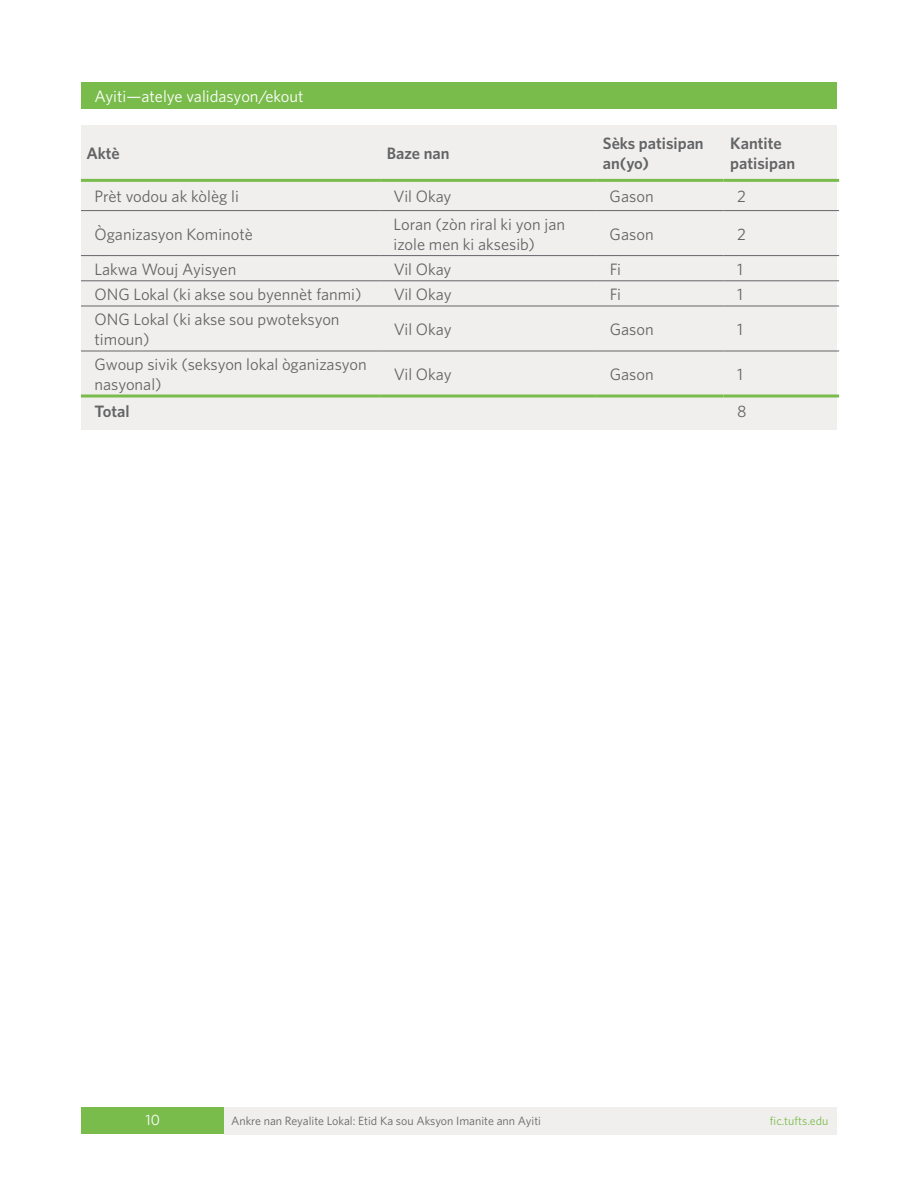
<style>
.page{position:relative;width:918px;height:1188px;background:#fff}
.page>*{position:absolute;margin:0;border:0;box-sizing:border-box;transform-origin:0 0}
.t1{font:16.5px/19.8px "Whitney";color:#636466}
.t2{font:600 16.5px/19.8px "Whitney";color:#636466}
.t3{font:16.5px "Whitney";color:#fff}
.t4{font:15px "Whitney";color:#fff}
.t5{font:12px "Whitney";color:#65656a}
.t6{font:12px "Whitney";color:#7abc4c}
</style>
<div class="page">
<div style="left:81px;top:1107px;width:143px;height:27px;background:#7abc4c"></div>
<div style="left:225px;top:1107px;width:612px;height:27px;background:#f1efed"></div>
<div style="left:81px;top:125px;width:756px;height:305px;background:#f1efed"></div>
<hr style="left:81px;top:179px;width:299px;height:3px;background:#7abc4c">
<hr style="left:380px;top:179px;width:216px;height:3px;background:#7abc4c">
<hr style="left:596px;top:179px;width:128px;height:3px;background:#7abc4c">
<hr style="left:724px;top:179px;width:115px;height:3px;background:#7abc4c">
<hr style="left:81px;top:394px;width:299px;height:3px;background:#7abc4c">
<hr style="left:380px;top:394px;width:216px;height:3px;background:#7abc4c">
<hr style="left:596px;top:394px;width:128px;height:3px;background:#7abc4c">
<hr style="left:724px;top:394px;width:115px;height:3px;background:#7abc4c">
<hr style="left:81px;top:210px;width:299px;height:1px;background:#65656a">
<hr style="left:380px;top:210px;width:216px;height:1px;background:#65656a">
<hr style="left:596px;top:210px;width:128px;height:1px;background:#65656a">
<hr style="left:724px;top:210px;width:115px;height:1px;background:#65656a">
<hr style="left:81px;top:255px;width:299px;height:1px;background:#65656a">
<hr style="left:380px;top:255px;width:216px;height:1px;background:#65656a">
<hr style="left:596px;top:255px;width:128px;height:1px;background:#65656a">
<hr style="left:724px;top:255px;width:115px;height:1px;background:#65656a">
<hr style="left:81px;top:281px;width:299px;height:1px;background:#65656a">
<hr style="left:380px;top:281px;width:216px;height:1px;background:#65656a">
<hr style="left:596px;top:281px;width:128px;height:1px;background:#65656a">
<hr style="left:724px;top:281px;width:115px;height:1px;background:#65656a">
<hr style="left:81px;top:306px;width:299px;height:1px;background:#65656a">
<hr style="left:380px;top:306px;width:216px;height:1px;background:#65656a">
<hr style="left:596px;top:306px;width:128px;height:1px;background:#65656a">
<hr style="left:724px;top:306px;width:115px;height:1px;background:#65656a">
<hr style="left:81px;top:351px;width:299px;height:1px;background:#65656a">
<hr style="left:380px;top:351px;width:216px;height:1px;background:#65656a">
<hr style="left:596px;top:351px;width:128px;height:1px;background:#65656a">
<hr style="left:724px;top:351px;width:115px;height:1px;background:#65656a">
<div style="left:81px;top:82px;width:756px;height:27px;background:#7abc4c"></div>
<p class="t3" style="left:94px;top:85px;width:211px">Ayiti—atelye validasyon/ekout</p>
<p class="t2" style="left:86px;top:143px;width:35px">Aktè</p>
<p class="t2" style="left:387px;top:143px;width:64px">Baze nan</p>
<p class="t2" style="left:603px;top:133px;width:102px">Sèks patisipan an(yo)</p>
<p class="t2" style="left:730px;top:133px;width:66px">Kantite patisipan</p>
<p class="t1" style="left:94px;top:186px;width:146px">Prèt vodou ak kòlèg li</p>
<p class="t1" style="left:394px;top:186px;width:59px">Vil Okay</p>
<p class="t1" style="left:610px;top:186px;width:46px">Gason</p>
<p class="t1" style="left:737px;top:186px;width:10px">2</p>
<p class="t1" style="left:94px;top:224px;width:160px">Òganizasyon Kominotè</p>
<p class="t1" style="left:394px;top:214px;width:173px">Loran (zòn riral ki yon jan izole men ki aksesib)</p>
<p class="t1" style="left:610px;top:224px;width:46px">Gason</p>
<p class="t1" style="left:737px;top:224px;width:10px">2</p>
<p class="t1" style="left:95px;top:259px;width:143px">Lakwa Wouj Ayisyen</p>
<p class="t1" style="left:394px;top:259px;width:59px">Vil Okay</p>
<p class="t1" style="left:610px;top:259px;width:13px">Fi</p>
<p class="t1" style="left:737px;top:259px;width:7px">1</p>
<p class="t1" style="left:95px;top:284px;width:269px">ONG Lokal (ki akse sou byennèt fanmi)</p>
<p class="t1" style="left:394px;top:284px;width:59px">Vil Okay</p>
<p class="t1" style="left:610px;top:284px;width:13px">Fi</p>
<p class="t1" style="left:737px;top:284px;width:7px">1</p>
<p class="t1" style="left:95px;top:309px;width:247px">ONG Lokal (ki akse sou pwoteksyon timoun)</p>
<p class="t1" style="left:394px;top:319px;width:59px">Vil Okay</p>
<p class="t1" style="left:610px;top:319px;width:46px">Gason</p>
<p class="t1" style="left:737px;top:319px;width:7px">1</p>
<p class="t1" style="left:95px;top:354px;width:274px">Gwoup sivik (seksyon lokal òganizasyon nasyonal)</p>
<p class="t1" style="left:394px;top:364px;width:59px">Vil Okay</p>
<p class="t1" style="left:610px;top:364px;width:46px">Gason</p>
<p class="t1" style="left:737px;top:364px;width:7px">1</p>
<p class="t2" style="left:95px;top:401px;width:37px">Total</p>
<p class="t1" style="left:737px;top:401px;width:11px">8</p>
<p class="t4" style="left:146px;top:1110px;width:16px">10</p>
<p class="t5" style="left:231px;top:1112px;width:311px">Ankre nan Reyalite Lokal: Etid Ka sou Aksyon Imanite ann Ayiti</p>
<p class="t6" style="left:770px;top:1113px;width:60px">fic.tufts.edu</p>
</div>
